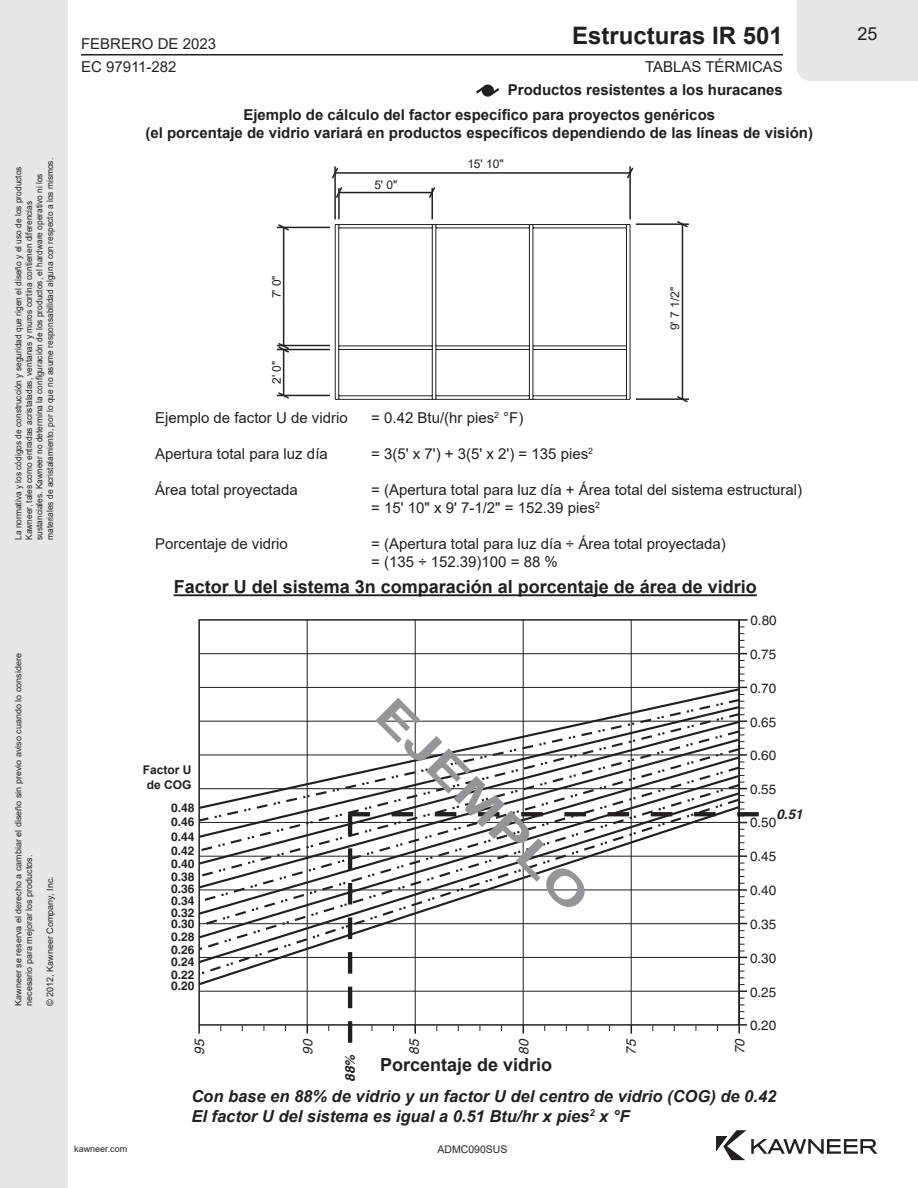
<style>
.page{position:relative;width:918px;height:1188px;background:#fff}
.page>*{position:absolute;margin:0;border:0;box-sizing:border-box;transform-origin:0 0}
.t1{font:700 45px "Arial";color:#939598;scale:1.3 1}
.t2{font:700 24px "Arial";color:#231f20}
.t3{font:700 18px "Arial";color:#231f20}
.t4{font:18px "Arial";color:#231f20}
.t5{font:italic 700 16.5px/19.8px "Arial";color:#231f20}
.t6{font:15px/18px "Arial";color:#231f20}
.t7{font:700 15px/18px "Arial";color:#231f20;text-align:center}
.t8{font:15px "Arial";color:#272324}
.t9{font:13.5px "Helvetica";color:#231f20}
.t10{font:italic 13.5px "Helvetica";color:#231f20}
.t11{font:italic 700 13.5px "Helvetica";color:#231f20}
.t12{font:700 12px/12.5px "Helvetica";color:#231f20;text-align:justify}
.t13{font:12px "Arial";color:#231f20}
.t14{font:700 12px/14.4px "Arial";color:#231f20;text-align:center}
.t15{font:10.5px "Arial";color:#272324}
.t16{font:9px/10.5px "Arial";color:#272324;scale:.93 1}
.t17{font:9px/10.5px "Arial";color:#272324}
</style>
<div class="page">
<div style="left:796px;top:0;width:122px;height:81px;background:#e6e7e9"></div>
<div style="left:0;top:0;width:68px;height:1188px;background:#e6e7e9"></div>
<svg style="left:716px;top:1130px;width:161px;height:30px"></svg>
<hr style="left:81px;top:54px;width:702px;height:2px;background:#231f20">
<hr style="left:533px;top:349px;width:93px;height:1px;background:#231f20">
<hr style="left:339px;top:349px;width:93px;height:1px;background:#231f20">
<hr style="left:533px;top:346px;width:93px;height:1px;background:#231f20">
<hr style="left:339px;top:346px;width:93px;height:1px;background:#231f20">
<hr style="left:436px;top:349px;width:93px;height:1px;background:#231f20">
<hr style="left:436px;top:346px;width:93px;height:1px;background:#231f20">
<hr style="left:436px;top:395px;width:93px;height:1px;background:#231f20">
<hr style="left:335px;top:399px;width:295px;height:1px;background:#231f20">
<hr style="left:335px;top:224px;width:295px;height:1px;background:#231f20">
<hr style="left:533px;top:228px;width:93px;height:1px;background:#231f20">
<hr style="left:339px;top:228px;width:93px;height:1px;background:#231f20">
<hr style="left:436px;top:228px;width:93px;height:1px;background:#231f20">
<hr style="left:626px;top:224px;width:1px;height:175px;background:#231f20">
<hr style="left:432px;top:224px;width:1px;height:175px;background:#231f20">
<hr style="left:630px;top:224px;width:1px;height:175px;background:#231f20">
<hr style="left:435px;top:224px;width:1px;height:175px;background:#231f20">
<hr style="left:529px;top:224px;width:1px;height:175px;background:#231f20">
<hr style="left:335px;top:224px;width:1px;height:175px;background:#231f20">
<hr style="left:533px;top:395px;width:93px;height:1px;background:#231f20">
<hr style="left:339px;top:395px;width:93px;height:1px;background:#231f20">
<hr style="left:533px;top:224px;width:1px;height:175px;background:#231f20">
<hr style="left:338px;top:224px;width:1px;height:175px;background:#231f20">
<hr style="left:277px;top:395px;width:53px;height:1px;background:#231f20">
<hr style="left:277px;top:349px;width:53px;height:1px;background:#231f20">
<hr style="left:338px;top:188px;width:2px;height:31px;background:#231f20">
<hr style="left:431px;top:188px;width:2px;height:31px;background:#231f20">
<hr style="left:629px;top:166px;width:2px;height:54px;background:#231f20">
<hr style="left:636px;top:398px;width:53px;height:2px;background:#231f20">
<hr style="left:277px;top:345px;width:53px;height:1px;background:#231f20">
<hr style="left:334px;top:166px;width:2px;height:54px;background:#231f20">
<hr style="left:636px;top:223px;width:53px;height:2px;background:#231f20">
<hr style="left:277px;top:227px;width:53px;height:1px;background:#231f20">
<svg style="left:675px;top:221px;width:14px;height:182px"></svg>
<svg style="left:331px;top:166px;width:303px;height:34px"></svg>
<svg style="left:277px;top:224px;width:14px;height:175px"></svg>
<svg style="left:741px;top:619px;width:7px;height:2px"></svg>
<svg style="left:198px;top:619px;width:543px;height:416px"></svg>
<hr style="left:199px;top:991px;width:540px;height:1px;background:#231f20">
<hr style="left:199px;top:957px;width:540px;height:1px;background:#231f20">
<hr style="left:199px;top:923px;width:540px;height:1px;background:#231f20">
<hr style="left:199px;top:890px;width:540px;height:1px;background:#231f20">
<hr style="left:199px;top:856px;width:540px;height:1px;background:#231f20">
<hr style="left:199px;top:822px;width:540px;height:1px;background:#231f20">
<hr style="left:199px;top:788px;width:540px;height:1px;background:#231f20">
<hr style="left:199px;top:755px;width:540px;height:1px;background:#231f20">
<hr style="left:199px;top:721px;width:540px;height:1px;background:#231f20">
<hr style="left:199px;top:687px;width:540px;height:1px;background:#231f20">
<hr style="left:199px;top:653px;width:540px;height:1px;background:#231f20">
<hr style="left:738px;top:620px;width:2px;height:405px;background:#231f20">
<hr style="left:631px;top:620px;width:1px;height:405px;background:#231f20">
<hr style="left:523px;top:620px;width:1px;height:405px;background:#231f20">
<hr style="left:415px;top:620px;width:1px;height:405px;background:#231f20">
<hr style="left:307px;top:620px;width:1px;height:405px;background:#231f20">
<svg style="left:740px;top:627px;width:5px;height:7px"></svg>
<svg style="left:740px;top:647px;width:7px;height:7px"></svg>
<svg style="left:740px;top:674px;width:5px;height:7px"></svg>
<svg style="left:740px;top:708px;width:7px;height:14px"></svg>
<svg style="left:740px;top:735px;width:5px;height:7px"></svg>
<svg style="left:740px;top:748px;width:7px;height:8px"></svg>
<svg style="left:740px;top:762px;width:5px;height:7px"></svg>
<svg style="left:740px;top:782px;width:7px;height:7px"></svg>
<svg style="left:348px;top:809px;width:411px;height:234px"></svg>
<svg style="left:476px;top:84px;width:24px;height:13px"></svg>
<hr style="left:174px;top:594px;width:583px;height:2px;background:#231f20">
<p class="t16" style="left:13px;top:540px;width:412px;rotate:-90deg">La normativa y los códigos de construcción y seguridad que rigen el diseño y el uso de los productos Kawneer, tales como entradas acristaladas, ventanas y muros cortina contienen diferencias sustanciales. Kawneer no determina la configuración de los productos, el hardware operativo ni los materiales de acristalamiento, por lo que no asume responsabilidad alguna con respecto a los mismos.</p>
<p class="t17" style="left:13px;top:1006px;width:354px;rotate:-90deg">Kawneer se reserva el derecho a cambiar el diseño sin previo aviso cuando lo considere necesario para mejorar los productos.</p>
<p class="t17" style="left:45px;top:1006px;width:131px;rotate:-90deg">© 2012, Kawneer Company, Inc.</p>
<h3 class="t8" style="left:81px;top:33px;width:137px">FEBRERO DE 2023</h3>
<h2 class="t2" style="left:572px;top:19px;width:212px">Estructuras IR 501</h2>
<h3 class="t6" style="left:645px;top:57px;width:139px">TABLAS TÉRMICAS</h3>
<h3 class="t7" style="left:145px;top:106px;width:669px">Ejemplo de cálculo del factor específico para proyectos genéricos<br>(el porcentaje de vidrio variará en productos específicos dependiendo de las líneas de visión)</h3>
<h3 class="t8" style="left:81px;top:56px;width:97px">EC 97911-282</h3>
<h3 class="t7" style="left:508px;top:81px;width:277px">Productos resistentes a los huracanes</h3>
<h3 class="t13" style="left:268px;top:298px;width:25px;rotate:-90deg">7' 0"</h3>
<h3 class="t13" style="left:268px;top:384px;width:25px;rotate:-90deg">2' 0"</h3>
<h3 class="t13" style="left:374px;top:176px;width:25px">5' 0"</h3>
<h3 class="t13" style="left:467px;top:156px;width:38px">15' 10"</h3>
<h3 class="t13" style="left:667px;top:330px;width:45px;rotate:-90deg">9' 7 1/2"</h3>
<h3 class="t6" style="left:155px;top:408px;width:194px">Ejemplo de factor U de vidrio</h3>
<h3 class="t6" style="left:371px;top:408px;width:154px">= 0.42 Btu/(hr pies<sup>2</sup> °F)</h3>
<h3 class="t6" style="left:155px;top:444px;width:174px">Apertura total para luz día</h3>
<h3 class="t6" style="left:371px;top:444px;width:223px">= 3(5' x 7') + 3(5' x 2') = 135 pies<sup>2</sup></h3>
<h3 class="t6" style="left:155px;top:480px;width:144px">Área total proyectada</h3>
<h3 class="t6" style="left:371px;top:480px;width:433px">= (Apertura total para luz día + Área total del sistema estructural) = 15' 10" x 9' 7-1/2" = 152.39 pies<sup>2</sup></h3>
<h3 class="t6" style="left:155px;top:534px;width:134px">Porcentaje de vidrio</h3>
<h3 class="t6" style="left:371px;top:534px;width:356px">= (Apertura total para luz día ÷ Área total proyectada) = (135 ÷ 152.39)100 = 88 %</h3>
<h3 class="t3" style="left:174px;top:574px;width:585px">Factor U del sistema 3n comparación al porcentaje de área de vidrio</h3>
<h3 class="t14" style="left:143px;top:763px;width:50px">Factor U de COG</h3>
<h3 class="t12" style="left:171px;top:800px;width:25px;line-height:14.5px">0.48<br>0.46<br>0.44</h3>
<h3 class="t12" style="left:171px;top:844px;width:25px">0.42<br>0.40<br>0.38<br>0.36<br>0.34</h3>
<h3 class="t12" style="left:171px;top:906px;width:25px">0.32<br>0.30<br>0.28<br>0.26<br>0.24<br>0.22</h3>
<h3 class="t12" style="left:171px;top:979px;width:25px">0.20</h3>
<h1 class="t1" style="left:406px;top:684px;width:217px;rotate:45deg">EJEMPLO</h1>
<h3 class="t9" style="left:750px;top:612px;width:28px">0.80</h3>
<h3 class="t9" style="left:750px;top:646px;width:28px">0.75</h3>
<h3 class="t9" style="left:750px;top:680px;width:28px">0.70</h3>
<h3 class="t9" style="left:750px;top:714px;width:28px">0.65</h3>
<h3 class="t9" style="left:750px;top:748px;width:28px">0.60</h3>
<h3 class="t9" style="left:750px;top:781px;width:28px">0.55</h3>
<h3 class="t9" style="left:750px;top:814px;width:28px">0.50</h3>
<h3 class="t9" style="left:750px;top:849px;width:28px">0.45</h3>
<h3 class="t9" style="left:750px;top:883px;width:28px">0.40</h3>
<h3 class="t9" style="left:750px;top:916px;width:28px">0.35</h3>
<h3 class="t9" style="left:750px;top:950px;width:28px">0.30</h3>
<h3 class="t9" style="left:750px;top:984px;width:28px">0.25</h3>
<h3 class="t9" style="left:750px;top:1017px;width:28px">0.20</h3>
<h3 class="t11" style="left:776px;top:806px;width:31px">0.51</h3>
<p class="t17" style="left:74px;top:1144px;width:55px">kawneer.com</p>
<h3 class="t10" style="left:192px;top:1055px;width:20px;rotate:-90deg">95</h3>
<h3 class="t10" style="left:300px;top:1055px;width:20px;rotate:-90deg">90</h3>
<h3 class="t10" style="left:406px;top:1055px;width:20px;rotate:-90deg">85</h3>
<h3 class="t10" style="left:516px;top:1055px;width:20px;rotate:-90deg">80</h3>
<h3 class="t10" style="left:623px;top:1055px;width:20px;rotate:-90deg">75</h3>
<h3 class="t10" style="left:732px;top:1054px;width:20px;rotate:-90deg">70</h3>
<h3 class="t11" style="left:342px;top:1082px;width:32px;rotate:-90deg">88%</h3>
<h3 class="t3" style="left:380px;top:1052px;width:174px">Porcentaje de vidrio</h3>
<h3 class="t5" style="left:191px;top:1087px;width:587px">Con base en 88% de vidrio y un factor U del centro de vidrio (COG) de 0.42<br>El factor U del sistema es igual a 0.51 Btu/hr x pies<sup>2</sup> x °F</h3>
<p class="t15" style="left:437px;top:1142px;width:72px">ADMC090SUS</p>
<h3 class="t4" style="left:857px;top:21px;width:22px">25</h3>
</div>
